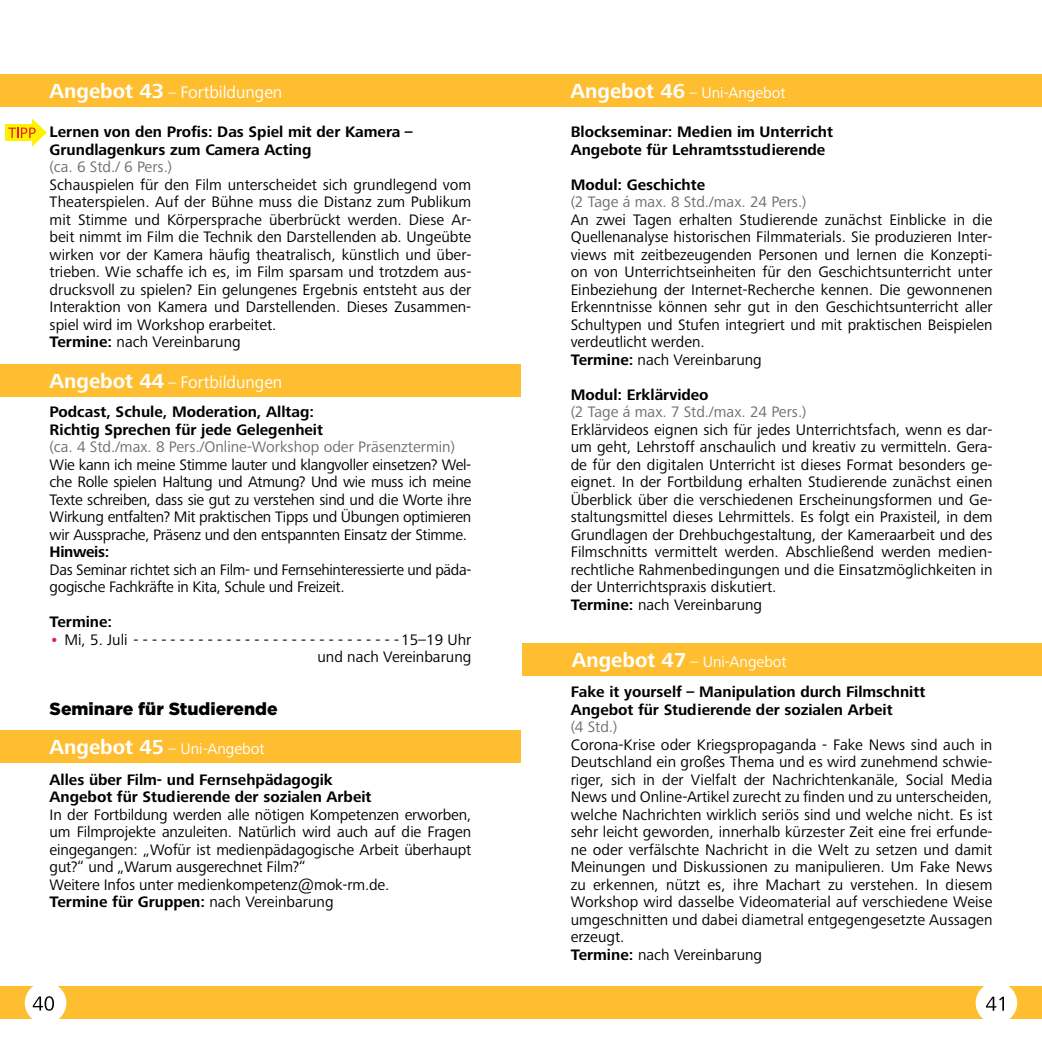
<style>
.page{position:relative;width:1042px;height:1042px;background:#fff}
.page>*{position:absolute;margin:0;border:0;box-sizing:border-box;transform-origin:0 0}
.t1{font:17.5px "Frutiger Next Pro";color:#fff}
.t2{font:900 17.5px "Gotham";color:#000}
.t3{font:15.75px/17.5px "Frutiger Next Pro";color:#000}
.t4{font:700 15.75px/17.5px "Frutiger Next Pro";color:#000}
.t5{font:15.75px "Frutiger Next Pro";color:#6d6e71}
.t6{font:15.75px/17.5px "Frutiger Next Pro";letter-spacing:-.02em;color:#000}
.t7{font:15.75px "Frutiger Next Pro";color:#fff}
.t8{font:700 15.75px "Frutiger Next Pro";letter-spacing:-.02em;color:#000}
.s1{font-weight:700;font-size:21px}
.s2{font-size:15.75px}
.s3{font-weight:700}
.s4{font-weight:700;color:#fff}
</style>
<div class="page">
<div style="left:0;top:986px;width:1042px;height:33px;background:#febe30"></div>
<div style="left:25px;top:982px;width:41px;height:41px;background:#fff;border-radius:50%"></div>
<div style="left:975px;top:982px;width:42px;height:41px;background:#fff;border-radius:50%"></div>
<svg style="left:33px;top:996px;width:21px;height:14px"></svg>
<svg style="left:986px;top:996px;width:18px;height:14px"></svg>
<div style="left:521px;top:74px;width:521px;height:33px;background:#febe30"></div>
<div style="left:0;top:364px;width:521px;height:33px;background:#febe30"></div>
<div style="left:0;top:730px;width:521px;height:33px;background:#febe30"></div>
<div style="left:5px;top:124px;width:27px;height:17px;background:#fff200"></div>
<svg style="left:8px;top:119px;width:39px;height:27px"></svg>
<div style="left:522px;top:643px;width:520px;height:33px;background:#febe30"></div>
<div style="left:0;top:74px;width:521px;height:33px;background:#febe30"></div>
<p class="t1" style="left:50px;top:82px;width:234px"><span class="s1">Angebot 43</span> <span class="s2">–</span> Fortbildungen</p>
<p class="t4" style="left:50px;top:123px;width:365px">Lernen von den Profis: Das Spiel mit der Kamera –<br>Grundlagenkurs zum Camera Acting</p>
<p class="t5" style="left:50px;top:158px;width:124px">(ca. 6 Std./ 6 Pers.)</p>
<p class="t3" style="left:50px;top:176px;width:423px">Schauspielen für den Film unterscheidet sich grundlegend vom Theaterspielen. Auf der Bühne muss die Distanz zum Publikum mit Stimme und Körpersprache überbrückt werden. Diese Ar&shy;beit nimmt im Film die Technik den Darstellenden ab. Ungeübte wirken vor der Kamera häufig theatralisch, künstlich und über&shy;trieben. Wie schaffe ich es, im Film sparsam und trotzdem aus&shy;drucksvoll zu spielen? Ein gelungenes Ergebnis entsteht aus der Interaktion von Kamera und Darstellenden. Dieses Zusammen&shy;spiel wird im Workshop erarbeitet.<br><span class="s3">Termine:</span> nach Vereinbarung</p>
<p class="t1" style="left:50px;top:372px;width:234px"><span class="s1">Angebot 44</span> <span class="s2">–</span> Fortbildungen</p>
<p class="t4" style="left:50px;top:403px;width:275px">Podcast, Schule, Moderation, Alltag:<br>Richtig Sprechen für jede Gelegenheit</p>
<p class="t5" style="left:50px;top:438px;width:407px">(ca. 4 Std./max. 8 Pers./Online-Workshop oder Präsenztermin)</p>
<p class="t3" style="left:50px;top:456px;width:423px;text-align:justify">Wie kann ich meine Stimme lauter und klangvoller einsetzen? Wel&shy;che Rolle spielen Haltung und Atmung? Und wie muss ich meine Texte schreiben, dass sie gut zu verstehen sind und die Worte ihre Wirkung entfalten? Mit praktischen Tipps und Übungen optimieren wir Aussprache, Präsenz und den entspannten Einsatz der Stimme.</p>
<p class="t8" style="left:50px;top:543px;width:61px">Hinweis:</p>
<p class="t6" style="left:50px;top:561px;width:423px">Das Seminar richtet sich an Film- und Fernsehinteressierte und päda&shy;gogische Fachkräfte in Kita, Schule und Freizeit.</p>
<p class="t4" style="left:50px;top:613px;width:64px">Termine:</p>
<p class="t3" style="left:50px;top:631px;width:86px"><span class="s4">•</span> Mi, 5. Juli-----------------------------</p>
<p class="t3" style="left:317px;top:631px;width:155px;text-align:right">15–19 Uhr<br>und nach Vereinbarung</p>
<p class="t2" style="left:50px;top:696px;width:230px">Seminare für Studierende</p>
<p class="t7" style="left:50px;top:740px;width:216px"><span class="s1">Angebot 45</span> – Uni-Angebot</p>
<p class="t4" style="left:50px;top:771px;width:323px">Alles über Film- und Fernsehpädagogik<br>Angebot für Studierende der sozialen Arbeit</p>
<p class="t3" style="left:50px;top:806px;width:423px">In der Fortbildung werden alle nötigen Kompetenzen erworben, um Filmprojekte anzuleiten. Natürlich wird auch auf die Fragen eingegangen: „Wofür ist medienpädagogische Arbeit überhaupt gut?“ und „Warum ausgerechnet Film?“<br>Weitere Infos unter medienkompetenz@mok-rm.de.<br><span class="s3">Termine für Gruppen:</span> nach Vereinbarung</p>
<p class="t7" style="left:570px;top:84px;width:216px"><span class="s1">Angebot 46</span> – Uni-Angebot</p>
<p class="t4" style="left:571px;top:123px;width:264px">Blockseminar: Medien im Unterricht<br>Angebote für Lehramtsstudierende</p>
<p class="t4" style="left:571px;top:176px;width:136px">Modul: Geschichte</p>
<p class="t5" style="left:571px;top:193px;width:237px">(2 Tage á max. 8 Std./max. 24 Pers.)</p>
<p class="t3" style="left:571px;top:211px;width:423px">An zwei Tagen erhalten Studierende zunächst Einblicke in die Quellenanalyse historischen Filmmaterials. Sie produzieren Inter&shy;views mit zeitbezeugenden Personen und lernen die Konzepti&shy;on von Unterrichtseinheiten für den Geschichtsunterricht unter Einbeziehung der Internet-Recherche kennen. Die gewonnenen Erkenntnisse können sehr gut in den Geschichtsunterricht aller Schultypen und Stufen integriert und mit praktischen Beispielen verdeutlicht werden.<br><span class="s3">Termine:</span> nach Vereinbarung</p>
<p class="t4" style="left:571px;top:386px;width:139px">Modul: Erklärvideo</p>
<p class="t5" style="left:571px;top:403px;width:237px">(2 Tage á max. 7 Std./max. 24 Pers.)</p>
<p class="t3" style="left:571px;top:421px;width:423px">Erklärvideos eignen sich für jedes Unterrichtsfach, wenn es dar&shy;um geht, Lehrstoff anschaulich und kreativ zu vermitteln. Gera&shy;de für den digitalen Unterricht ist dieses Format besonders ge&shy;eignet. In der Fortbildung erhalten Studierende zunächst einen Überblick über die verschiedenen Erscheinungsformen und Ge&shy;staltungsmittel dieses Lehrmittels. Es folgt ein Praxisteil, in dem Grundlagen der Drehbuchgestaltung, der Kameraarbeit und des Filmschnitts vermittelt werden. Abschließend werden medien&shy;rechtliche Rahmenbedingungen und die Einsatzmöglichkeiten in der Unterrichtspraxis diskutiert.<br><span class="s3">Termine:</span> nach Vereinbarung</p>
<p class="t7" style="left:572px;top:653px;width:216px"><span class="s1">Angebot 47</span> – Uni-Angebot</p>
<p class="t4" style="left:571px;top:683px;width:356px">Fake it yourself – Manipulation durch Filmschnitt<br>Angebot für Studierende der sozialen Arbeit</p>
<p class="t5" style="left:571px;top:718px;width:48px">(4 Std.)</p>
<p class="t3" style="left:571px;top:736px;width:423px">Corona-Krise oder Kriegspropaganda - Fake News sind auch in Deutschland ein großes Thema und es wird zunehmend schwie&shy;riger, sich in der Vielfalt der Nachrichtenkanäle, Social Media News und Online-Artikel zurecht zu finden und zu unterscheiden, welche Nachrichten wirklich seriös sind und welche nicht. Es ist sehr leicht geworden, innerhalb kürzester Zeit eine frei erfunde&shy;ne oder verfälschte Nachricht in die Welt zu setzen und damit Meinungen und Diskussionen zu manipulieren. Um Fake News zu erkennen, nützt es, ihre Machart zu verstehen. In diesem Workshop wird dasselbe Videomaterial auf verschiedene Weise umgeschnitten und dabei diametral entgegengesetzte Aussagen erzeugt.<br><span class="s3">Termine:</span> nach Vereinbarung</p>
</div>
